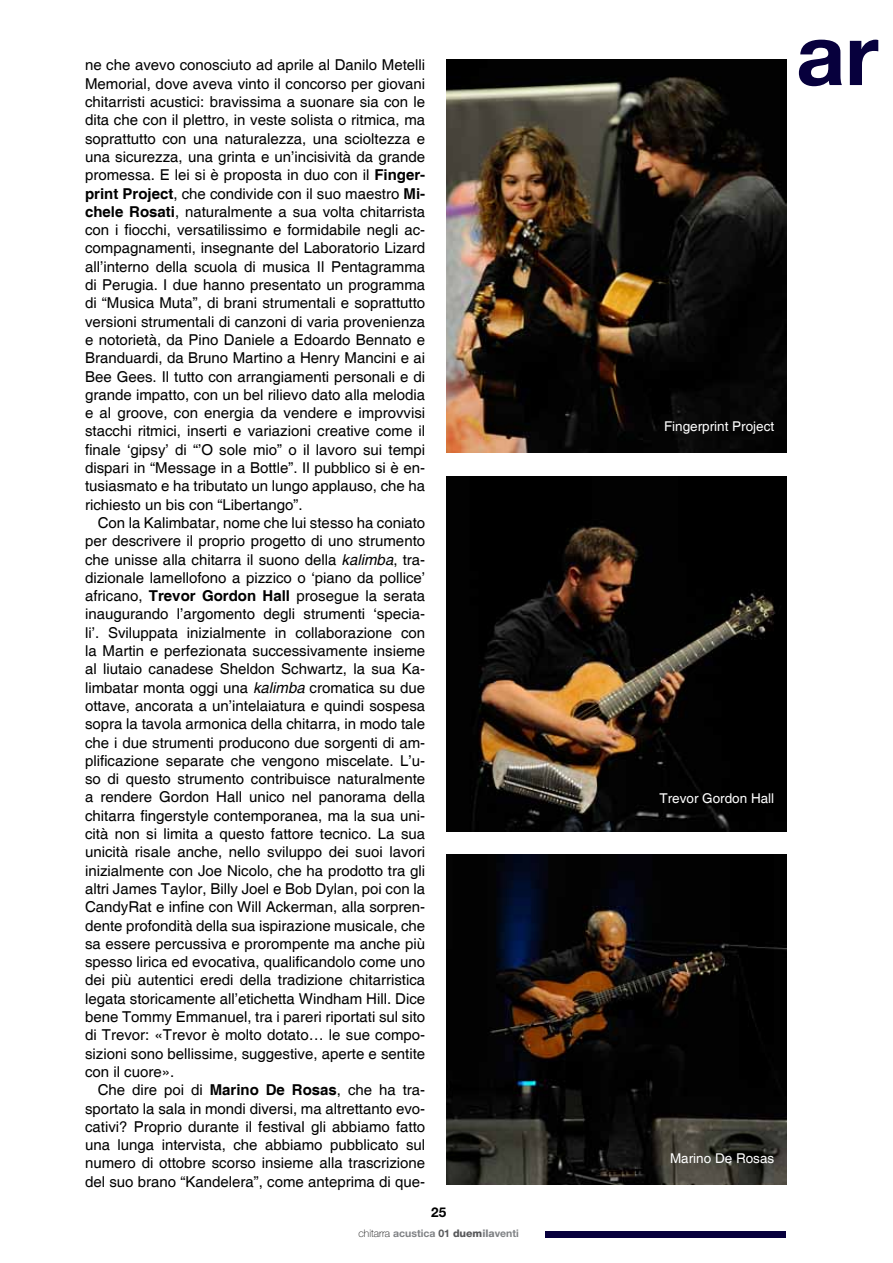
<style>
.page{position:relative;width:893px;height:1263px;background:#fff}
.page>*{position:absolute;margin:0;border:0;box-sizing:border-box;transform-origin:0 0}
.t1{font:700 85.5px "Helvetica Neue";color:#07003d}
.t2{font:15px/18.3px "Helvetica";color:#000;text-align:justify}
.t3{font:13.5px "Helvetica";color:#fff}
.t4{font:700 13.5px "Helvetica Neue";color:#000}
.t5{font:700 10.5px "Helvetica Neue";color:#808285}
.s1{font-weight:700}
.s2{font-style:italic}
.s3{font-weight:100;color:#000}
.s4{color:#58595b}
.s5{font-weight:800;color:#58595b}
.s6{font-weight:800}
</style>
<div class="page">
<div style="left:545px;top:1231px;width:241px;height:6px;background:#07003d"></div>
<img style="left:446px;top:60px;width:341px;height:392px">
<img style="left:446px;top:476px;width:341px;height:356px">
<img style="left:446px;top:855px;width:341px;height:330px">
<p class="t2" style="left:85px;top:56px;width:342px">ne che avevo conosciuto ad aprile al Danilo Metelli Memorial, dove aveva vinto il concorso per giovani chitarristi acustici: bravissima a suonare sia con le dita che con il plettro, in veste solista o ritmica, ma soprattutto con una naturalezza, una scioltezza e una sicurezza, una grinta e un’incisività da grande promessa. E lei si è proposta in duo con il <span class="s1">Finger&shy;print Project</span>, che condivide con il suo maestro <span class="s1">Mi&shy;chele Rosati</span>, naturalmente a sua volta chitarrista con i fiocchi, versatilissimo e formidabile negli ac&shy;compagnamenti, insegnante del Laboratorio Lizard all’interno della scuola di musica Il Pentagramma di Perugia. I due hanno presentato un programma di “Musica Muta”, di brani strumentali e soprattutto versioni strumentali di canzoni di varia provenienza e notorietà, da Pino Daniele a Edoardo Bennato e Branduardi, da Bruno Martino a Henry Mancini e ai Bee Gees. Il tutto con arrangiamenti personali e di grande impatto, con un bel rilievo dato alla melodia e al groove, con energia da vendere e improvvisi stacchi ritmici, inserti e variazioni creative come il finale ‘gipsy’ di “’O sole mio” o il lavoro sui tempi dispari in “Message in a Bottle”. Il pubblico si è en&shy;tusiasmato e ha tributato un lungo applauso, che ha richiesto un bis con “Libertango”.</p>
<p class="t2" style="left:85px;top:513px;width:342px;text-indent:13px">Con la Kalimbatar, nome che lui stesso ha coniato per descrivere il proprio progetto di uno strumento che unisse alla chitarra il suono della <span class="s2">kalimba</span>, tra&shy;dizionale lamellofono a pizzico o ‘piano da pollice’ africano, <span class="s1">Trevor Gordon Hall</span> prosegue la serata inaugurando l’argomento degli strumenti ‘specia&shy;li’. Sviluppata inizialmente in collaborazione con la Martin e perfezionata successivamente insieme al liutaio canadese Sheldon Schwartz, la sua Ka&shy;limbatar monta oggi una <span class="s2">kalimba</span> cromatica su due ottave, ancorata a un’intelaiatura e quindi sospesa sopra la tavola armonica della chitarra, in modo tale che i due strumenti producono due sorgenti di am&shy;plificazione separate che vengono miscelate. L’u&shy;so di questo strumento contribuisce naturalmente a rendere Gordon Hall unico nel panorama della chitarra fingerstyle contemporanea, ma la sua uni&shy;cità non si limita a questo fattore tecnico. La sua unicità risale anche, nello sviluppo dei suoi lavori inizialmente con Joe Nicolo, che ha prodotto tra gli altri James Taylor, Billy Joel e Bob Dylan, poi con la CandyRat e infine con Will Ackerman, alla sorpren&shy;dente profondità della sua ispirazione musicale, che sa essere percussiva e prorompente ma anche più spesso lirica ed evocativa, qualificandolo come uno dei più autentici eredi della tradizione chitarristica legata storicamente all’etichetta Windham Hill. Dice bene Tommy Emmanuel, tra i pareri riportati sul sito di Trevor: «Trevor è molto dotato… le sue compo&shy;sizioni sono bellissime, suggestive, aperte e sentite con il cuore».</p>
<p class="t2" style="left:85px;top:1081px;width:342px;text-indent:13px">Che dire poi di <span class="s1">Marino De Rosas</span>, che ha tra&shy;sportato la sala in mondi diversi, ma altrettanto evo&shy;cativi? Proprio durante il festival gli abbiamo fatto una lunga intervista, che abbiamo pubblicato sul numero di ottobre scorso insieme alla trascrizione del suo brano “Kandelera”, come anteprima di que-</p>
<p class="t4" style="left:431px;top:1204px;width:17px">25</p>
<p class="t5" style="left:358px;top:1227px;width:162px"><span class="s3">chitarra</span> acustica <span class="s4">01</span> <span class="s5">duem</span><span class="s6">ila</span>venti</p>
<h1 class="t1" style="left:796px;top:2px;width:84px">ar</h1>
<p class="t3" style="left:664px;top:418px;width:112px">Fingerprint Project</p>
<p class="t3" style="left:659px;top:790px;width:116px">Trevor Gordon Hall</p>
<p class="t3" style="left:670px;top:1150px;width:106px">Marino De Rosas</p>
</div>
